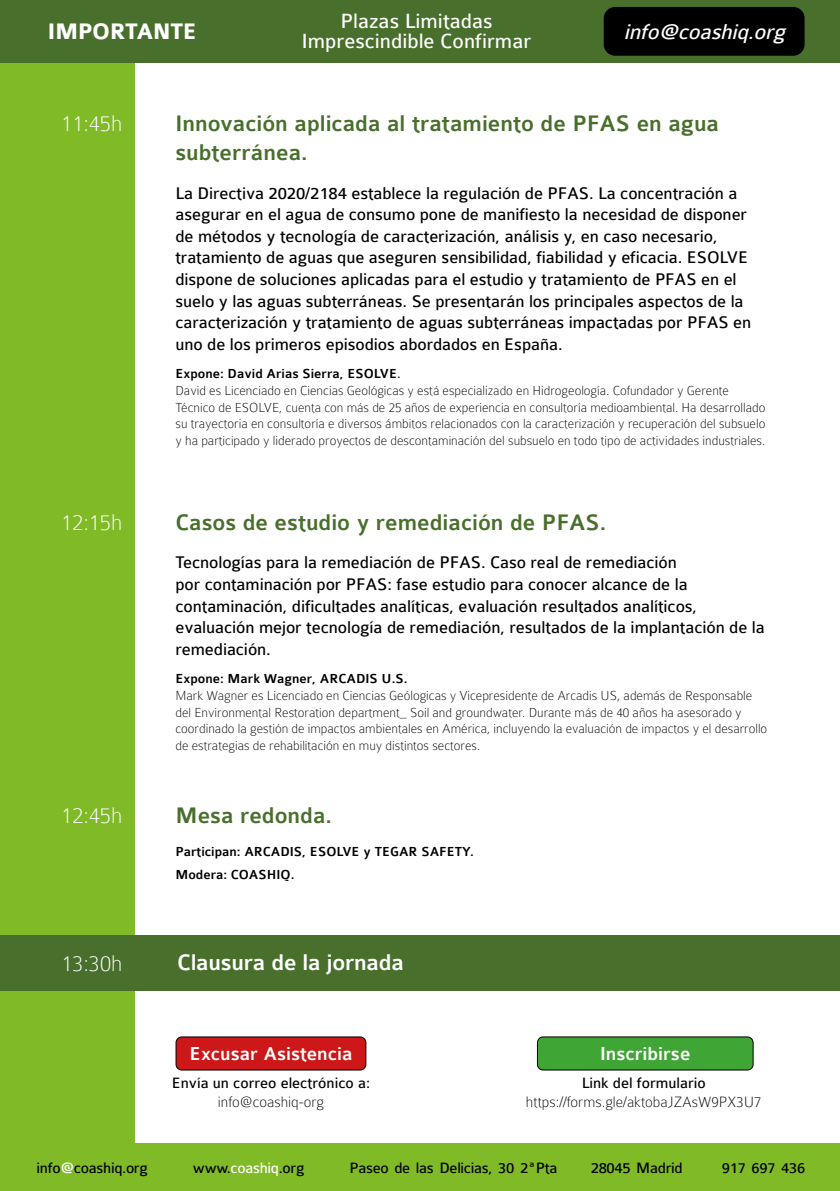
<style>
.page{position:relative;width:840px;height:1191px;background:#fff}
.page>*{position:absolute;margin:0;border:0;box-sizing:border-box;transform-origin:0 0}
.Título{font:500 24px/28.8px "Colaborate";color:#486f2b}
.t1{font:100 24px "Colaborate";color:#fff}
.t2{font:500 24px "Colaborate";letter-spacing:-.01em;color:#fff}
.t3{font:700 24px "Colaborate";letter-spacing:-.02em;color:#fff}
.t4{font:italic 22.6px "Colaborate";color:#fff}
.Pausas{font:22px "Colaborate";color:#fff}
.Título-2{font:500 20px "Colaborate";color:#fff}
.t5{font:18px/21.6px "Colaborate";letter-spacing:-.005em;color:#000}
.t6{font:16px "Colaborate";letter-spacing:-.02em;color:#000}
.t7{font:100 16px/19.2px "Colaborate";color:#000;text-align:center}
.t8{font:16px/19.2px "Colaborate";color:#000;text-align:center}
.t9{font:100 14px/16.8px "Colaborate";color:#000}
.t10{font:500 14px "Colaborate";color:#000}
.s1{font-weight:500}
.s2{font-weight:400}
.s3{font-weight:100}
.s4{color:#fff}
</style>
<div class="page">
<div style="left:0;top:62px;width:135px;height:1129px;background:#80ba27"></div>
<div style="left:0;top:1143px;width:839px;height:48px;background:#80ba27"></div>
<div style="left:0;top:0;width:839px;height:62px;background:#486f2b"></div>
<div style="left:603px;top:7px;width:201px;height:49px;background:#000;border-radius:11px"></div>
<div style="left:0;top:935px;width:839px;height:56px;background:#486f2b"></div>
<div style="left:176px;top:1037px;width:189px;height:33px;background:#cd1719;border-radius:6px"></div>
<div style="left:175px;top:1036px;width:191px;height:34px;border:1px solid #000;border-radius:6px"></div>
<div style="left:537px;top:1037px;width:215px;height:33px;background:#3fa535;border-radius:6px"></div>
<div style="left:536px;top:1036px;width:217px;height:34px;border:1px solid #000;border-radius:6px"></div>
<p class="t3" style="left:48px;top:19px;width:151px">IMPORTANTE</p>
<p class="Pausas" style="left:340px;top:10px;width:154px">Plazas Limitadas</p>
<p class="Pausas" style="left:302px;top:30px;width:231px">Imprescindible Confirmar</p>
<p class="t4" style="left:623px;top:20px;width:168px">info@coashiq.org</p>
<p class="t1" style="left:61px;top:111px;width:62px">11:45h</p>
<p class="Título" style="left:175px;top:110px;width:545px">Innovación aplicada al tratamiento de PFAS en agua subterránea.</p>
<p class="t5" style="left:175px;top:182px;width:577px">La Directiva 2020/2184 establece la regulación de PFAS. La concentración a asegurar en el agua de consumo pone de manifiesto la necesidad de disponer de métodos y tecnología de caracterización, análisis y, en caso necesario, tratamiento de aguas que aseguren sensibilidad, fiabilidad y eficacia. ESOLVE dispone de soluciones aplicadas para el estudio y tratamiento de PFAS en el suelo y las aguas subterráneas. Se presentarán los principales aspectos de la caracterización y tratamiento de aguas subterráneas impactadas por PFAS en uno de los primeros episodios abordados en España.</p>
<p class="t9" style="left:175px;top:365px;width:591px"><span class="s1">Expone: David Arias Sierra, ESOLVE</span><span class="s2">.<br></span>David es Licenciado en Ciencias Geológicas y está especializado en Hidrogeología. Cofundador y Gerente Técnico de ESOLVE, cuenta con más de 25 años de experiencia en consultoría medioambiental. Ha desarrollado su trayectoria en consultoría e diversos ámbitos relacionados con la caracterización y recuperación del subsuelo y ha participado y liderado proyectos de descontaminación del subsuelo en todo tipo de actividades industriales.</p>
<p class="t1" style="left:61px;top:510px;width:62px">12:15h</p>
<p class="Título" style="left:175px;top:508px;width:432px">Casos de estudio y remediación de PFAS.</p>
<p class="t5" style="left:175px;top:552px;width:590px">Tecnologías para la remediación de PFAS. Caso real de remediación<br>por contaminación por PFAS: fase estudio para conocer alcance de la contaminación, dificultades analíticas, evaluación resultados analíticos, evaluación mejor tecnología de remediación, resultados de la implantación de la remediación.</p>
<p class="t9" style="left:175px;top:670px;width:593px"><span class="s1">Expone: Mark Wagner, ARCADIS U.S.<br></span>Mark Wagner es Licenciado en Ciencias Geólogicas y Vicepresidente de Arcadis US, además de Responsable del Environmental Restoration department_ Soil and groundwater. Durante más de 40 años ha asesorado y coordinado la gestión de impactos ambientales en América, incluyendo la evaluación de impactos y el desarrollo de estrategias de rehabilitación en muy distintos sectores.</p>
<p class="t1" style="left:61px;top:802px;width:62px">12:45h</p>
<p class="Título" style="left:175px;top:801px;width:158px">Mesa redonda.</p>
<p class="t10" style="left:175px;top:844px;width:300px">Participan: ARCADIS, ESOLVE y TEGAR SAFETY.</p>
<p class="t10" style="left:175px;top:867px;width:120px">Modera: COASHIQ.</p>
<p class="t1" style="left:61px;top:951px;width:62px">13:30h</p>
<p class="t2" style="left:177px;top:950px;width:228px">Clausura de la jornada</p>
<p class="Título-2" style="left:189px;top:1043px;width:164px">Excusar Asistencia</p>
<p class="Título-2" style="left:599px;top:1043px;width:92px">Inscribirse</p>
<p class="t7" style="left:525px;top:1073px;width:237px"><span class="s2">Link del formulario </span>https://forms.gle/aktobaJZAsW9PX3U7</p>
<p class="t8" style="left:172px;top:1073px;width:200px">Envía un correo electrónico a: <span class="s3">info@coashiq-org</span></p>
<p class="t6" style="left:37px;top:1159px;width:769px">info<span class="s4">@</span>coashiq.org ♦ www.<span class="s4">coashiq</span>.org ♦ Paseo de las Delicias, 30 2ªPta ♦ 28045 Madrid ♦ 917 697 436</p>
</div>
